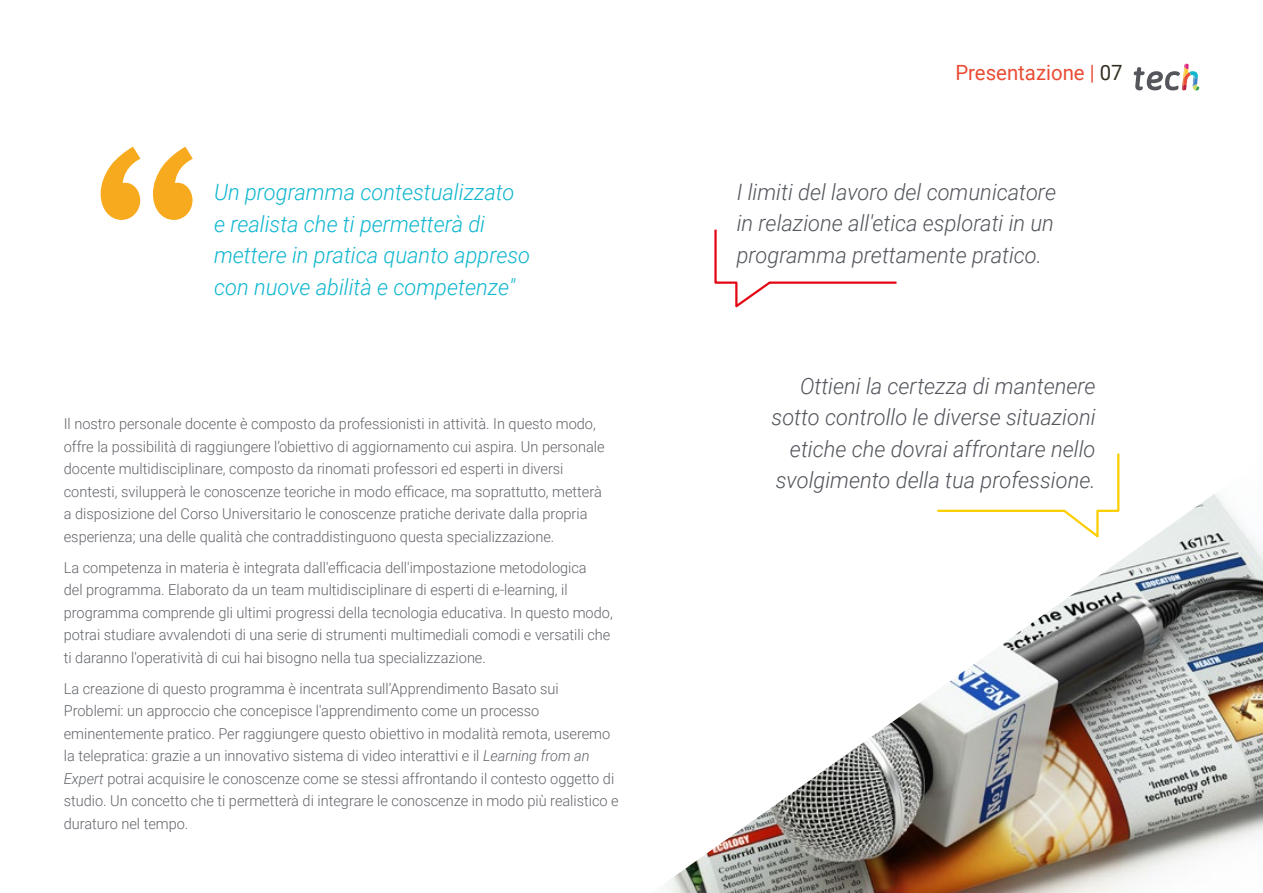
<style>
.page{position:relative;width:1263px;height:893px;background:#fff}
.page>*{position:absolute;margin:0;border:0;box-sizing:border-box;transform-origin:0 0}
.t1{font:italic 300 22.5px/31.5px "Roboto";color:#52555b;text-align:right}
.t2{font:italic 300 22.5px/31.5px "Roboto";color:#0fb6cf}
.t3{font:21px "Roboto";color:#e94d35}
.t4{font:300 15px/22.5px "Roboto";color:#61646a}
.s1{font-style:italic}
.s2{color:#312e20}
</style>
<div class="page">
<svg style="left:101px;top:147px;width:92px;height:73px"></svg>
<img style="left:668px;top:494px;width:595px;height:399px">
<svg style="left:935px;top:453px;width:185px;height:88px"></svg>
<svg style="left:714px;top:229px;width:183px;height:79px"></svg>
<svg style="left:1134px;top:64px;width:65px;height:27px"></svg>
<h1 class="t2" style="left:214px;top:176px;width:318px">Un programma contestualizzato e realista che ti permetterà di mettere in pratica quanto appreso con nuove abilità e competenze"</h1>
<p class="t4" style="left:64px;top:412px;width:542px">Il nostro personale docente è composto da professionisti in attività. In questo modo, offre la possibilità di raggiungere l’obiettivo di aggiornamento cui aspira. Un personale docente multidisciplinare, composto da rinomati professori ed esperti in diversi contesti, svilupperà le conoscenze teoriche in modo efficace, ma soprattutto, metterà a disposizione del Corso Universitario le conoscenze pratiche derivate dalla propria esperienza; una delle qualità che contraddistinguono questa specializzazione.</p>
<p class="t4" style="left:64px;top:555px;width:550px">La competenza in materia è integrata dall'efficacia dell'impostazione metodologica<br>del programma. Elaborato da un team multidisciplinare di esperti di e-learning, il programma comprende gli ultimi progressi della tecnologia educativa. In questo modo, potrai studiare avvalendoti di una serie di strumenti multimediali comodi e versatili che ti daranno l'operatività di cui hai bisogno nella tua specializzazione.</p>
<p class="t4" style="left:64px;top:676px;width:556px">La creazione di questo programma è incentrata sull’Apprendimento Basato sui Problemi: un approccio che concepisce l'apprendimento come un processo eminentemente pratico. Per raggiungere questo obiettivo in modalità remota, useremo la telepratica: grazie a un innovativo sistema di video interattivi e il <span class="s1">Learning from an Expert</span> potrai acquisire le conoscenze come se stessi affrontando il contesto oggetto di studio. Un concetto che ti permetterà di integrare le conoscenze in modo più realistico e duraturo nel tempo.</p>
<h2 class="t3" style="left:955px;top:57px;width:169px">Presentazione | <span class="s2">07</span></h2>
<h1 class="t1" style="left:737px;top:175px;width:321px;text-align:justify">I limiti del lavoro del comunicatore in relazione all'etica esplorati in un programma prettamente pratico.</h1>
<h1 class="t1" style="left:771px;top:369px;width:326px">Ottieni la certezza di mantenere sotto controllo le diverse situazioni etiche che dovrai affrontare nello svolgimento della tua professione.</h1>
</div>
